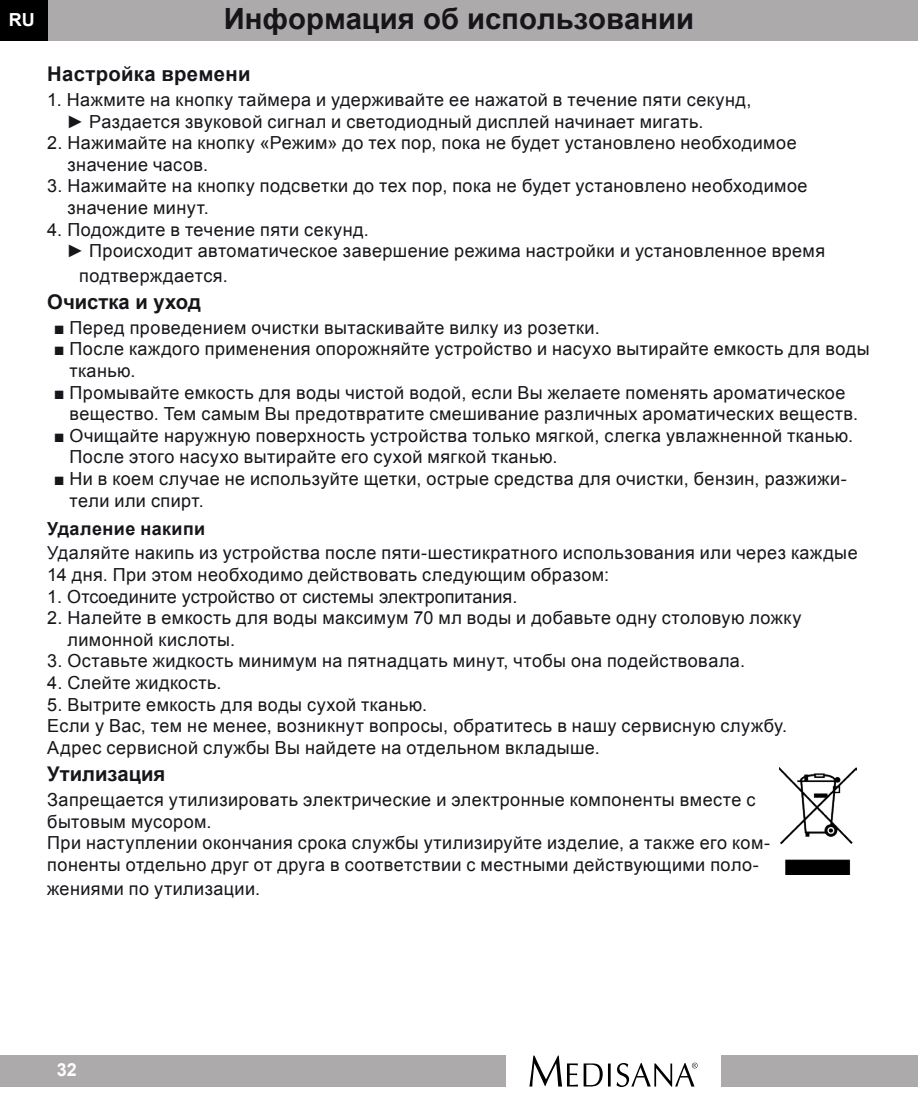
<style>
.page{position:relative;width:918px;height:1109px;background:#fff}
.page>*{position:absolute;margin:0;border:0;box-sizing:border-box;transform-origin:0 0}
.t1{font:700 29.25px "Arial";color:#17151a}
.t2{font:700 20.25px "Arial";color:#17151a}
.t3{font:18px/21.6px "Arial";letter-spacing:.025em;color:#17151a}
.t4{font:18px "Arial";color:#17151a}
.t5{font:700 18px "Arial";letter-spacing:.025em;color:#17151a}
.t6{font:700 18px "Arial";color:#fff}
</style>
<div class="page">
<div style="left:0;top:0;width:917px;height:41px;background:#adaaab"></div>
<div style="left:0;top:0;width:47px;height:41px;background:#000001"></div>
<div style="left:720px;top:1055px;width:197px;height:32px;background:#adaaab"></div>
<div style="left:0;top:1055px;width:506px;height:32px;background:#adaaab"></div>
<svg style="left:529px;top:1055px;width:81px;height:31px"></svg>
<svg style="left:616px;top:1062px;width:81px;height:25px"></svg>
<img style="left:779px;top:767px;width:76px;height:107px">
<p class="t6" style="left:9px;top:7px;width:27px">RU</p>
<h1 class="t1" style="left:224px;top:-1px;width:471px">Информация об использовании</h1>
<p class="t2" style="left:47px;top:61px;width:205px">Настройка времени</p>
<p class="t3" style="left:66px;top:89px;width:686px;text-indent:-19px">1. Нажмите на кнопку таймера и удерживайте ее нажатой в течение пяти секунд, ► Раздается звуковой сигнал и светодиодный дисплей начинает мигать.</p>
<p class="t3" style="left:67px;top:132px;width:730px;text-indent:-20px">2. Нажимайте на кнопку «Режим» до тех пор, пока не будет установлено необходимое значение часов.</p>
<p class="t3" style="left:67px;top:175px;width:741px;text-indent:-20px">3. Нажимайте на кнопку подсветки до тех пор, пока не будет установлено необходимое значение минут.</p>
<p class="t3" style="left:66px;top:219px;width:760px;text-indent:-19px">4. Подождите в течение пяти секунд.<br>► Происходит автоматическое завершение режима настройки и установленное время</p>
<p class="t3" style="left:79px;top:264px;width:150px">подтверждается.</p>
<p class="t2" style="left:47px;top:288px;width:155px">Очистка и уход</p>
<p class="t3" style="left:54px;top:317px;width:547px">■ Перед проведением очистки вытаскивайте вилку из розетки.</p>
<p class="t3" style="left:70px;top:338px;width:801px;text-indent:-16px">■ После каждого применения опорожняйте устройство и насухо вытирайте емкость для воды тканью.</p>
<p class="t3" style="left:70px;top:382px;width:789px;text-indent:-16px">■ Промывайте емкость для воды чистой водой, если Вы желаете поменять ароматическое вещество. Тем самым Вы предотвратите смешивание различных ароматических веществ.</p>
<p class="t3" style="left:70px;top:425px;width:784px;text-indent:-16px">■ Очищайте наружную поверхность устройства только мягкой, слегка увлажненной тканью.<br>После этого насухо вытирайте его сухой мягкой тканью.</p>
<p class="t3" style="left:70px;top:468px;width:778px;text-indent:-16px">■ Ни в коем случае не используйте щетки, острые средства для очистки, бензин, разжижи&shy;тели или спирт.</p>
<p class="t5" style="left:47px;top:516px;width:159px">Удаление накипи</p>
<p class="t3" style="left:47px;top:542px;width:811px">Удаляйте накипь из устройства после пяти-шестикратного использования или через каждые<br>14 дня. При этом необходимо действовать следующим образом:</p>
<p class="t4" style="left:47px;top:584px;width:471px">1. Отсоедините устройство от системы электропитания.</p>
<p class="t3" style="left:68px;top:607px;width:735px;text-indent:-20px">2. Налейте в емкость для воды максимум 70 мл воды и добавьте одну столовую ложку лимонной кислоты.</p>
<p class="t3" style="left:47px;top:650px;width:699px">3. Оставьте жидкость минимум на пятнадцать минут, чтобы она подействовала.</p>
<p class="t3" style="left:47px;top:672px;width:176px">4. Слейте жидкость.</p>
<p class="t3" style="left:47px;top:694px;width:741px">5. Вытрите емкость для воды сухой тканью.<br>Если у Вас, тем не менее, возникнут вопросы, обратитесь в нашу сервисную службу.<br>Адрес сервисной службы Вы найдете на отдельном вкладыше.</p>
<p class="t2" style="left:47px;top:761px;width:120px">Утилизация</p>
<p class="t3" style="left:47px;top:789px;width:724px">Запрещается утилизировать электрические и электронные компоненты вместе с бытовым мусором.<br>При наступлении окончания срока службы утилизируйте изделие, а также его ком&shy;поненты отдельно друг от друга в соответствии с местными действующими поло-</p>
<p class="t3" style="left:47px;top:878px;width:214px">жениями по утилизации.</p>
<p class="t6" style="left:57px;top:1058px;width:22px">32</p>
</div>
